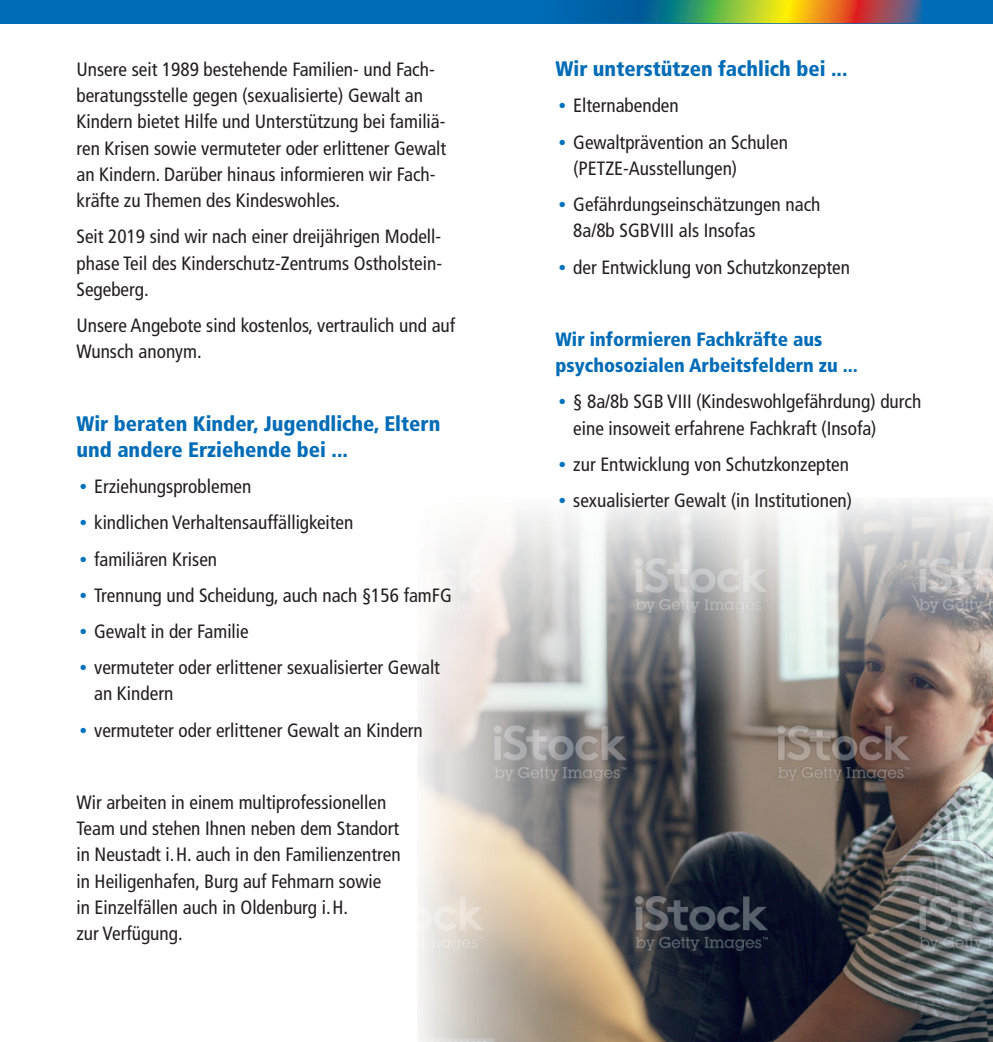
<style>
.page{position:relative;width:993px;height:1042px;background:#fff}
.page>*{position:absolute;margin:0;border:0;box-sizing:border-box;transform-origin:0 0}
.t1{font:900 condensed 21px/26.2px "Frutiger";color:#006cb7}
.t2{font:condensed 19.25px/26.2px "Frutiger";color:#231f20}
.t3{font:900 condensed 19.25px/26.2px "Frutiger";color:#006cb7}
.s1{font-family:"Serpentine D";font-weight:700;font-style:italic;font-stretch:normal;color:#0072bc}
</style>
<div class="page">
<img style="left:419px;top:502px;width:573px;height:540px">
<div style="left:0;top:0;width:992px;height:23px;background:#006cb7"></div>
<svg style="left:573px;top:0;width:348px;height:23px"></svg>
<p class="t2" style="left:76px;top:56px;width:371px">Unsere seit 1989 bestehende Familien- und Fach&shy;beratungsstelle gegen (sexualisierte) Gewalt an Kindern bietet Hilfe und Unterstützung bei familiä&shy;ren Krisen sowie vermuteter oder erlittener Gewalt an Kindern. Darüber hinaus informieren wir Fach&shy;kräfte zu Themen des Kindeswohles.</p>
<p class="t2" style="left:76px;top:224px;width:367px;text-align:justify">Seit 2019 sind wir nach einer dreijährigen Modell&shy;phase Teil des Kinderschutz-Zentrums Ostholstein-Segeberg.</p>
<p class="t2" style="left:76px;top:312px;width:380px">Unsere Angebote sind kostenlos, vertraulich und auf<br>Wunsch anonym.</p>
<p class="t1" style="left:76px;top:410px;width:365px">Wir beraten Kinder, Jugendliche, Eltern und andere Erziehende bei ...</p>
<p class="t2" style="left:76px;top:473px;width:176px"><span class="s1">•</span> Erziehungsproblemen</p>
<p class="t2" style="left:76px;top:510px;width:278px"><span class="s1">•</span> kindlichen Verhaltensauffälligkeiten</p>
<p class="t2" style="left:76px;top:546px;width:142px"><span class="s1">•</span> familiären Krisen</p>
<p class="t2" style="left:76px;top:582px;width:377px"><span class="s1">•</span> Trennung und Scheidung, auch nach §156 famFG</p>
<p class="t2" style="left:76px;top:618px;width:174px"><span class="s1">•</span> Gewalt in der Familie</p>
<p class="t2" style="left:94px;top:654px;width:347px;text-indent:-18px"><span class="s1">•</span> vermuteter oder erlittener sexualisierter Gewalt an Kindern</p>
<p class="t2" style="left:76px;top:717px;width:348px"><span class="s1">•</span> vermuteter oder erlittener Gewalt an Kindern</p>
<p class="t2" style="left:76px;top:789px;width:326px">Wir arbeiten in einem multiprofessionellen Team und stehen Ihnen neben dem Standort in Neustadt i.H. auch in den Familienzentren in Heiligenhafen, Burg auf Fehmarn sowie<br>in Einzelfällen auch in Oldenburg i.H.<br>zur Verfügung.</p>
<p class="t1" style="left:555px;top:56px;width:293px">Wir unterstützen fachlich bei ...</p>
<p class="t2" style="left:555px;top:93px;width:125px"><span class="s1">•</span> Elternabenden</p>
<p class="t2" style="left:573px;top:129px;width:216px;text-indent:-18px"><span class="s1">•</span> Gewaltprävention an Schulen (PETZE-Ausstellungen)</p>
<p class="t2" style="left:573px;top:191px;width:249px;text-indent:-18px"><span class="s1">•</span> Gefährdungseinschätzungen nach<br>8a/8b SGBVIII als Insofas</p>
<p class="t2" style="left:555px;top:254px;width:296px"><span class="s1">•</span> der Entwicklung von Schutzkonzepten</p>
<p class="t3" style="left:555px;top:326px;width:304px">Wir informieren Fachkräfte aus psychosozialen Arbeitsfeldern zu ...</p>
<p class="t2" style="left:573px;top:389px;width:349px;text-indent:-18px"><span class="s1">•</span> § 8a/8b SGB VIII (Kindeswohlgefährdung) durch eine insoweit erfahrene Fachkraft (Insofa)</p>
<p class="t2" style="left:555px;top:451px;width:295px"><span class="s1">•</span> zur Entwicklung von Schutzkonzepten</p>
<p class="t2" style="left:555px;top:487px;width:298px"><span class="s1">•</span> sexualisierter Gewalt (in Institutionen)</p>
</div>
